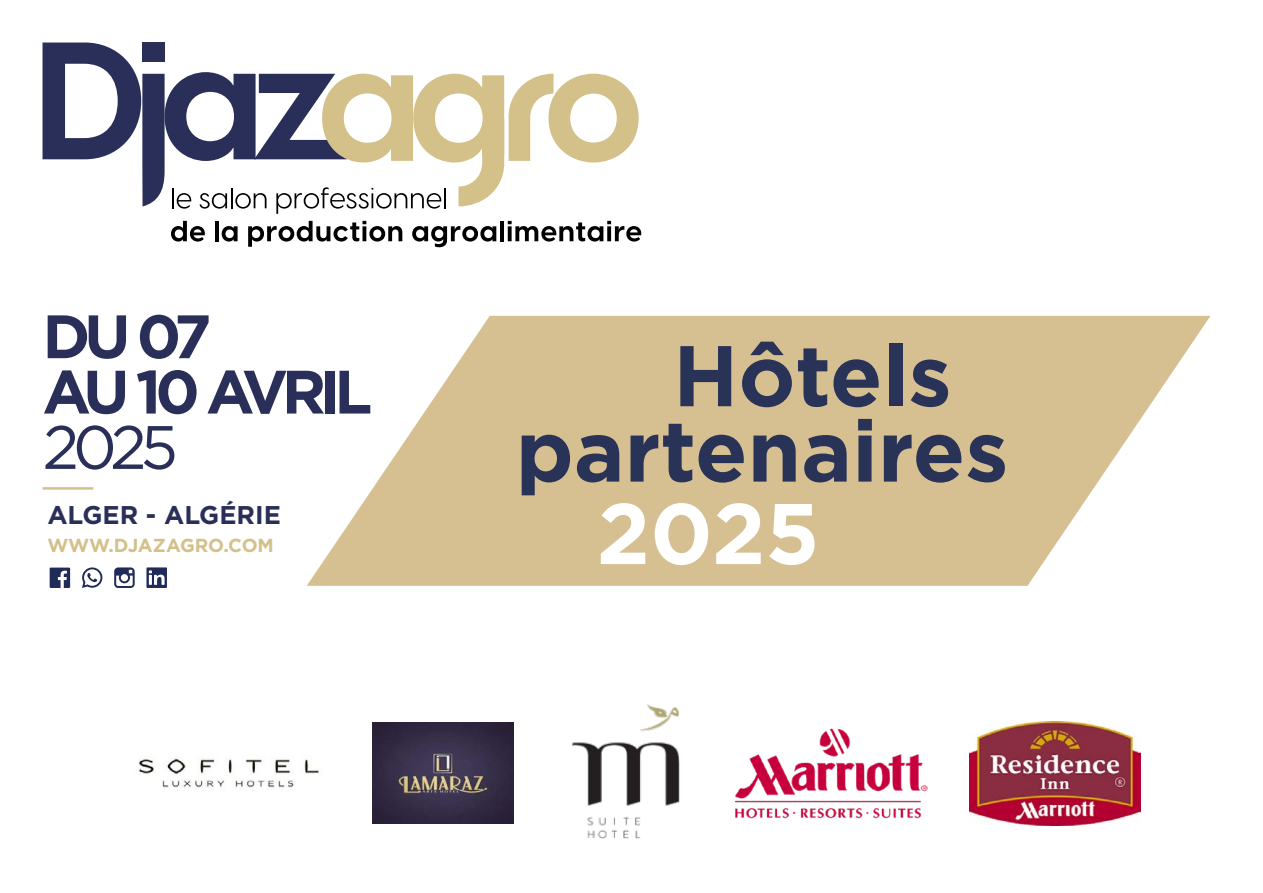
<style>
.page{position:relative;width:1263px;height:893px;background:#fff}
.page>*{position:absolute;margin:0;border:0;box-sizing:border-box;transform-origin:0 0}
.t1{font:700 85.95px "Gotham";color:#293357}
.t2{font:700 85.95px "Gotham";color:#fff}
.t3{font:700 61.2px "Gotham";letter-spacing:-.1em;color:#292f58}
.t4{font:61.2px "Gotham";color:#292f58}
.t5{font:700 25.65px "Gotham";color:#292f58}
.t6{font:700 18.75px "Gotham";letter-spacing:-.01em;color:#d4c089}
</style>
<div class="page">
<svg style="left:307px;top:316px;width:903px;height:270px;fill:#d6bf91"></svg>
<svg style="left:171px;top:221px;width:34px;height:21px"></svg>
<hr style="left:215px;top:221px;width:4px;height:20px;background:#000">
<svg style="left:222px;top:226px;width:16px;height:16px"></svg>
<svg style="left:248px;top:221px;width:154px;height:26px"></svg>
<svg style="left:412px;top:226px;width:84px;height:21px"></svg>
<hr style="left:500px;top:221px;width:4px;height:20px;background:#000">
<svg style="left:508px;top:221px;width:134px;height:21px"></svg>
<svg style="left:43px;top:43px;width:596px;height:171px"></svg>
<hr style="left:43px;top:487px;width:50px;height:3px;background:#d4c089">
<svg style="left:50px;top:568px;width:20px;height:20px"></svg>
<svg style="left:114px;top:567px;width:21px;height:21px"></svg>
<svg style="left:146px;top:567px;width:21px;height:21px"></svg>
<svg style="left:82px;top:567px;width:20px;height:21px"></svg>
<img style="left:139px;top:758px;width:180px;height:30px">
<img style="left:372px;top:723px;width:141px;height:101px">
<img style="left:572px;top:704px;width:108px;height:135px">
<img style="left:734px;top:728px;width:194px;height:91px">
<img style="left:970px;top:721px;width:171px;height:104px">
<p class="t3" style="left:43px;top:296px;width:170px">DU 07</p>
<p class="t3" style="left:43px;top:351px;width:331px">AU 10 AVRIL</p>
<p class="t4" style="left:43px;top:408px;width:137px">2025</p>
<p class="t5" style="left:47px;top:498px;width:235px">ALGER - ALGÉRIE</p>
<p class="t6" style="left:47px;top:533px;width:228px">WWW.DJAZAGRO.COM</p>
<p class="t1" style="left:673px;top:319px;width:280px">Hôtels</p>
<p class="t1" style="left:516px;top:394px;width:494px">partenaires</p>
<p class="t2" style="left:597px;top:477px;width:225px">2025</p>
</div>
